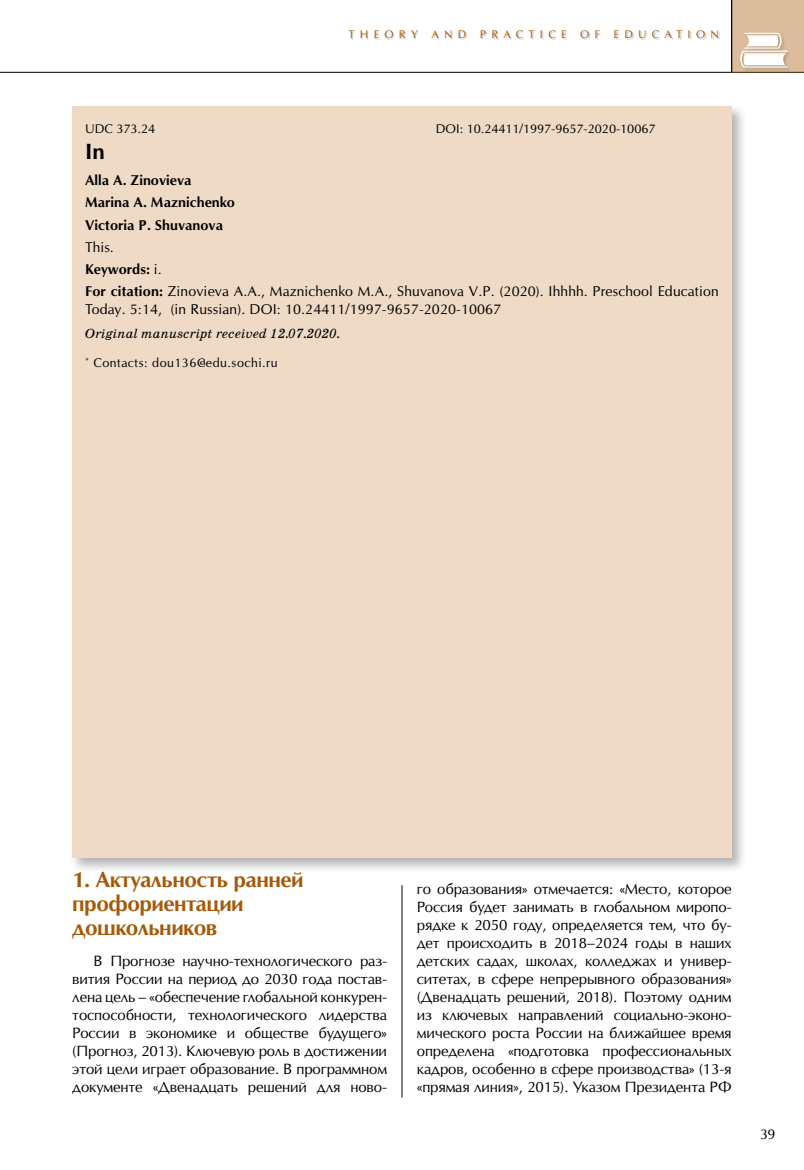
<style>
.page{position:relative;width:804px;height:1170px;background:#fff}
.page>*{position:absolute;margin:0;border:0;box-sizing:border-box;transform-origin:0 0}
.t1{font:700 21px/24px "Opium New";letter-spacing:-.025em;color:#a55a0a}
.t2{font:700 21px "Opium New";color:#000}
.t3{font:14.25px/18px "Opium New";letter-spacing:-.01em;color:#000;text-align:justify}
.t4{font:13.5px/22.2px "Opium New";letter-spacing:.01em;color:#000}
.t5{font:700 13.5px/22.2px "Opium New";color:#000}
.t6{font:italic 13.5px "School Book C";color:#000}
.t7{font:12px "Opium New";color:#000}
.t8{font:12px "Opium New";letter-spacing:.04em;color:#000}
.t9{font:10.5px "Opium New";letter-spacing:.5em;color:#a55a0a}
.s1{font-weight:700}
</style>
<div class="page">
<hr style="left:401px;top:885px;width:1px;height:212px;background:#000">
<hr style="left:0;top:72px;width:804px;height:1px;background:#000">
<div style="left:731px;top:0;width:73px;height:72px;background:#dbbd9d"></div>
<div style="left:123px;top:27px;width:611px;height:28px;background:#fff"></div>
<hr style="left:731px;top:0;width:1px;height:72px;background:#000">
<div style="left:743px;top:31px;width:43px;height:23px;background:#000;opacity:.17"></div>
<div style="left:739px;top:49px;width:54px;height:24px;background:#000;opacity:.17"></div>
<svg style="left:739px;top:33px;width:48px;height:34px"></svg>
<div style="left:69px;top:103px;width:680px;height:771px;background:#000;opacity:.3"></div>
<div style="left:72px;top:106px;width:659px;height:751px;background:#efdac5"></div>
<p class="t9" style="left:348px;top:28px;width:71px">THEORY</p>
<p class="t9" style="left:431px;top:28px;width:36px">AND</p>
<p class="t9" style="left:480px;top:28px;width:88px">PRACTICE</p>
<p class="t9" style="left:580px;top:28px;width:21px">O F</p>
<p class="t9" style="left:613px;top:28px;width:107px">EDUCATION</p>
<p class="t7" style="left:85px;top:121px;width:72px">UDC 373.24</p>
<p class="t7" style="left:436px;top:121px;width:221px">DOI: 10.24411/1997-9657-2020-10067</p>
<h1 class="t2" style="left:85px;top:138px;width:21px">In</h1>
<p class="t5" style="left:85px;top:169px;width:151px">Alla A. Zinovieva<br>Marina A. Maznichenko<br>Victoria P. Shuvanova</p>
<p class="t4" style="left:85px;top:236px;width:635px">This.<br><span class="s1">Keywords:</span> i.<br><span class="s1">For citation:</span> Zinovieva A.A., Maznichenko M.A., Shuvanova V.P. (2020). Ihhhh. Preschool Education</p>
<p class="t4" style="left:85px;top:298px;width:417px">Today. 5:14, (in Russian). DOI: 10.24411/1997-9657-2020-10067</p>
<p class="t6" style="left:85px;top:326px;width:256px">Original manuscript received 12.07.2020.</p>
<p class="t8" style="left:85px;top:355px;width:194px"><sup>*</sup> Contacts: dou136@edu.sochi.ru</p>
<h1 class="t1" style="left:72px;top:867px;width:233px">1. Актуальность ранней профориентации дошкольников</h1>
<p class="t3" style="left:72px;top:951px;width:316px;text-indent:21px">В Прогнозе научно-технологического раз&shy;вития России на период до 2030 года постав&shy;лена цель – «обеспечение глобальной конкурен&shy;тоспособности, технологического лидерства России в экономике и обществе будущего» (Прогноз, 2013). Ключевую роль в достижении этой цели играет образование. В программном документе «Двенадцать решений для ново-</p>
<p class="t3" style="left:417px;top:879px;width:316px">го образования» отмечается: «Место, которое Россия будет занимать в глобальном миропо&shy;рядке к 2050 году, определяется тем, что бу&shy;дет происходить в 2018–2024 годы в наших детских садах, школах, колледжах и универ&shy;ситетах, в сфере непрерывного образования» (Двенадцать решений, 2018). Поэтому одним из ключевых направлений социально-эконо&shy;мического роста России на ближайшее время определена «подготовка профессиональных кадров, особенно в сфере производства» (13-я «прямая линия», 2015). Указом Президента РФ</p>
<p class="t4" style="left:760px;top:1123px;width:17px">39</p>
</div>
